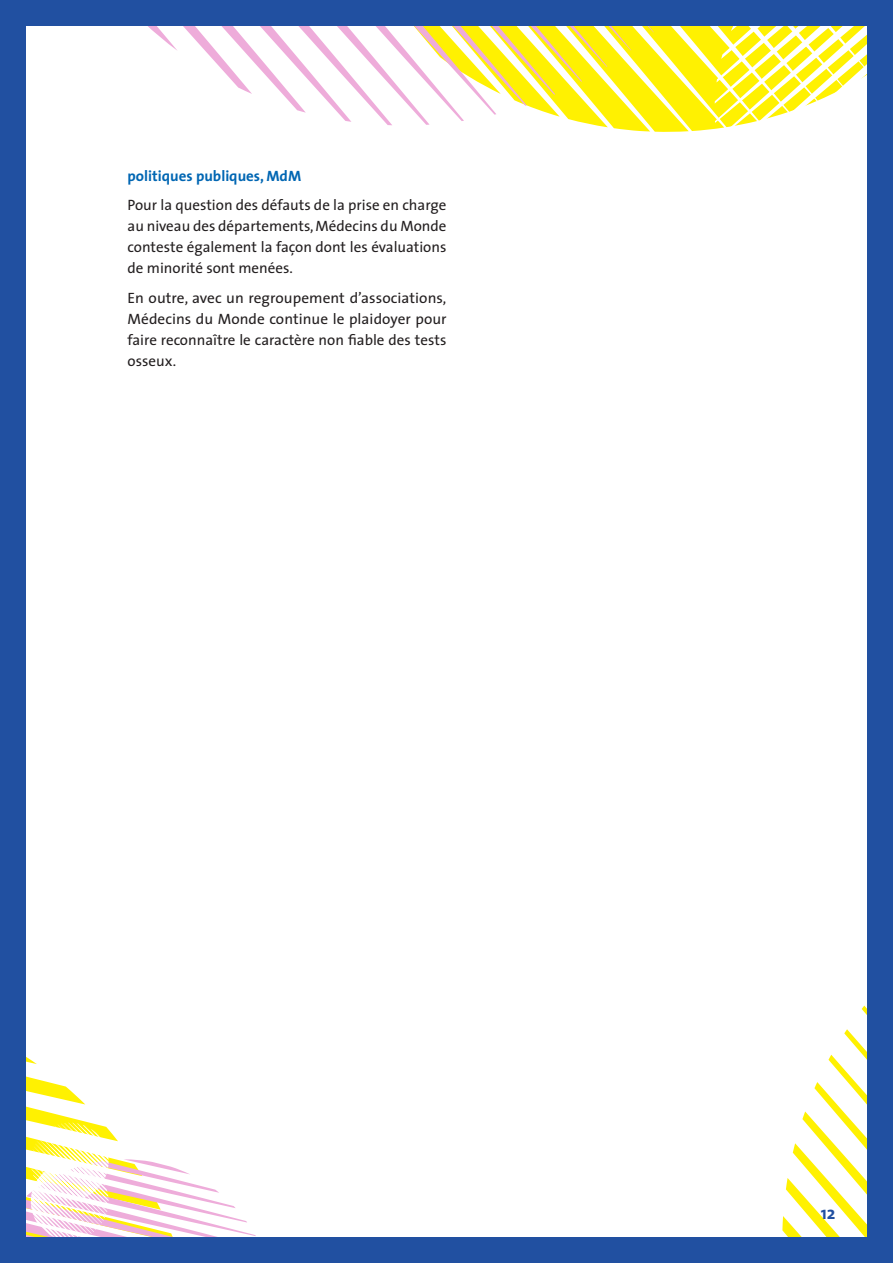
<style>
.page{position:relative;width:893px;height:1263px;background:#fff}
.page>*{position:absolute;margin:0;border:0;box-sizing:border-box;transform-origin:0 0}
.t1{font:700 18px "The Sans";color:#2150a1}
.t2{font:15px/21px "The Sans";color:#231f20;text-align:justify}
.t3{font:700 15px "The Sans";color:#0166b3}
</style>
<div class="page">
<svg style="left:148px;top:26px;width:719px;height:106px"></svg>
<svg style="left:782px;top:1005px;width:85px;height:232px"></svg>
<svg style="left:26px;top:1057px;width:230px;height:180px"></svg>
<div style="left:0;top:0;width:26px;height:1263px;background:#2150a1"></div>
<div style="left:867px;top:0;width:26px;height:1263px;background:#2150a1"></div>
<div style="left:0;top:0;width:893px;height:26px;background:#2150a1"></div>
<div style="left:0;top:1237px;width:893px;height:26px;background:#2150a1"></div>
<p class="t3" style="left:128px;top:163px;width:175px">politiques publiques, MdM</p>
<p class="t2" style="left:128px;top:194px;width:320px">Pour la question des défauts de la prise en charge au niveau des départements, Médecins du Monde conteste également la façon dont les évaluations de minorité sont menées.</p>
<p class="t2" style="left:128px;top:287px;width:321px">En outre, avec un regroupement d’associations, Médecins du Monde continue le plaidoyer pour faire reconnaître le caractère non fiable des tests osseux.</p>
<p class="t1" style="left:821px;top:1197px;width:16px">12</p>
</div>
